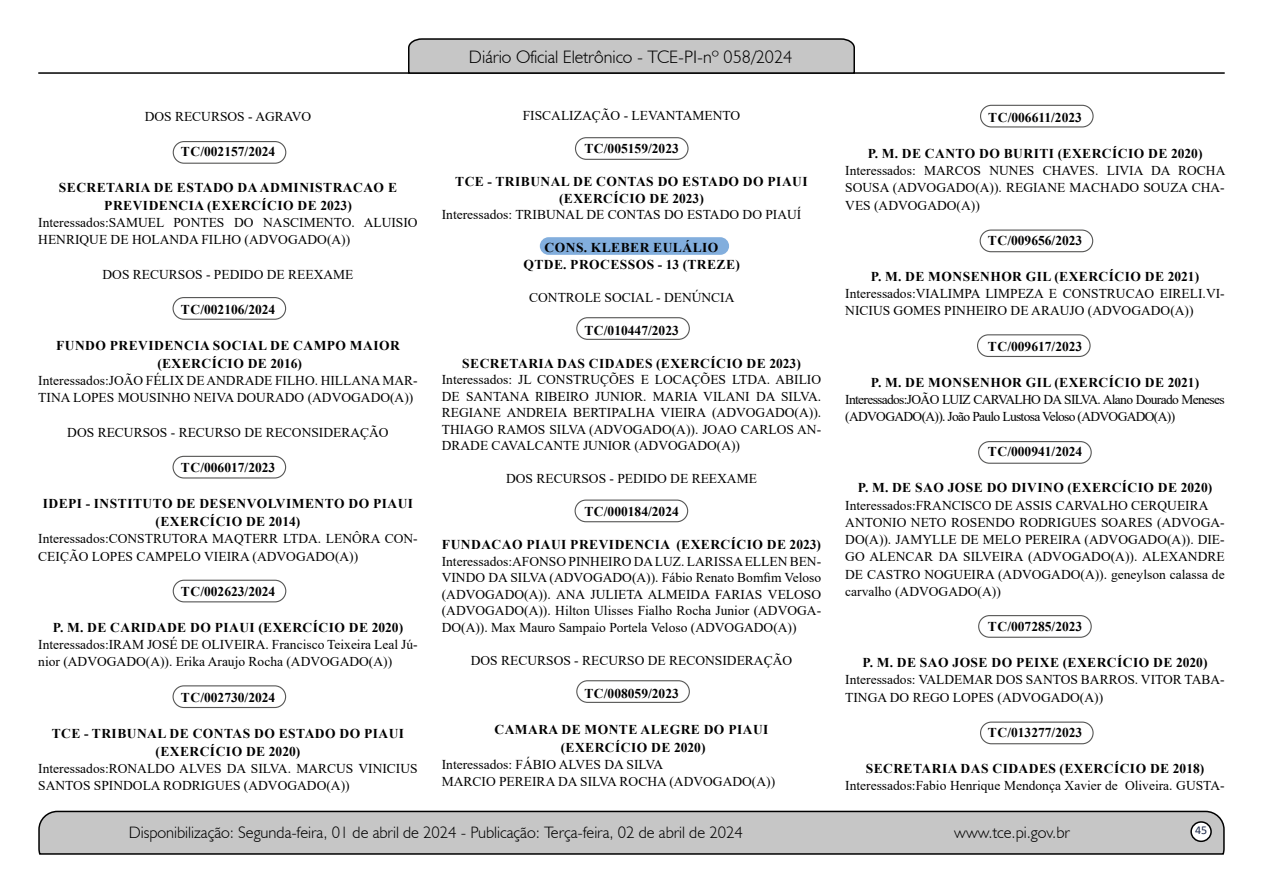
<style>
.page{position:relative;width:1263px;height:893px;background:#fff}
.page>*{position:absolute;margin:0;border:0;box-sizing:border-box;transform-origin:0 0}
.t1{font:300 18px "Humanist 521 BT";color:#000}
.t2{font:300 16.5px "Humanist 521 BT";color:#000}
.t3{font:13.5px/17.2px "Times New Roman";color:#000}
.t4{font:700 13.5px/18px "Times New Roman";letter-spacing:.035em;color:#000;text-align:center}
.t5{font:700 13.5px "Times New Roman";color:#000}
.t6{font:13.5px/17.2px "Times New Roman";letter-spacing:-.05em;color:#000}
.t7{font:12px "Calibri";color:#212d4c}
</style>
<div class="page">
<svg style="left:38px;top:810px;width:1187px;height:45px;background:#b9b9b9"></svg>
<div style="left:1191px;top:822px;width:20px;height:19px;background:#fff;border-radius:50%"></div>
<div style="left:1190px;top:821px;width:22px;height:21px;border:2px solid #000;border-radius:50%"></div>
<hr style="left:38px;top:72px;width:1187px;height:2px;background:#000">
<svg style="left:407px;top:38px;width:449px;height:36px;background:#b4b4b4"></svg>
<div style="left:540px;top:237px;width:189px;height:18px;background:#82aedd;border-radius:9px"></div>
<div style="left:173px;top:141px;width:113px;height:23px;border:1px solid #575756;border-radius:11px"></div>
<div style="left:172px;top:297px;width:114px;height:23px;border:1px solid #575756;border-radius:11px"></div>
<div style="left:172px;top:456px;width:114px;height:23px;border:1px solid #575756;border-radius:11px"></div>
<div style="left:173px;top:580px;width:113px;height:22px;border:1px solid #575756;border-radius:11px"></div>
<div style="left:172px;top:685px;width:114px;height:23px;border:1px solid #575756;border-radius:11px"></div>
<div style="left:575px;top:137px;width:113px;height:23px;border:1px solid #575756;border-radius:11px"></div>
<div style="left:576px;top:317px;width:114px;height:23px;border:1px solid #575756;border-radius:11px"></div>
<div style="left:574px;top:500px;width:114px;height:22px;border:1px solid #575756;border-radius:11px"></div>
<div style="left:576px;top:680px;width:114px;height:23px;border:1px solid #575756;border-radius:11px"></div>
<div style="left:980px;top:105px;width:113px;height:23px;border:1px solid #575756;border-radius:11px"></div>
<div style="left:979px;top:230px;width:114px;height:22px;border:1px solid #575756;border-radius:11px"></div>
<div style="left:977px;top:334px;width:113px;height:23px;border:1px solid #575756;border-radius:11px"></div>
<div style="left:978px;top:441px;width:114px;height:23px;border:1px solid #575756;border-radius:11px"></div>
<div style="left:978px;top:615px;width:114px;height:23px;border:1px solid #575756;border-radius:11px"></div>
<div style="left:980px;top:722px;width:113px;height:22px;border:1px solid #575756;border-radius:11px"></div>
<p class="t3" style="left:145px;top:108px;width:168px">DOS RECURSOS - AGRAVO</p>
<p class="t5" style="left:181px;top:142px;width:96px">TC/002157/2024</p>
<p class="t4" style="left:59px;top:178px;width:340px">SECRETARIA DE ESTADO DA ADMINISTRACAO E<br>PREVIDENCIA (EXERCÍCIO DE 2023)</p>
<p class="t3" style="left:38px;top:213px;width:381px">Interessados:SAMUEL PONTES DO NASCIMENTO. ALUISIO<br>HENRIQUE DE HOLANDA FILHO (ADVOGADO(A))</p>
<p class="t3" style="left:103px;top:265px;width:252px">DOS RECURSOS - PEDIDO DE REEXAME</p>
<p class="t5" style="left:181px;top:300px;width:96px">TC/002106/2024</p>
<p class="t4" style="left:56px;top:336px;width:345px">FUNDO PREVIDENCIA SOCIAL DE CAMPO MAIOR (EXERCÍCIO DE 2016)</p>
<p class="t3" style="left:38px;top:372px;width:381px">Interessados:JOÃO FÉLIX DEANDRADE FILHO. HILLANAMAR-<br>TINA LOPES MOUSINHO NEIVA DOURADO (ADVOGADO(A))</p>
<p class="t3" style="left:67px;top:423px;width:323px">DOS RECURSOS - RECURSO DE RECONSIDERAÇÃO</p>
<p class="t5" style="left:181px;top:458px;width:96px">TC/006017/2023</p>
<p class="t4" style="left:43px;top:494px;width:372px">IDEPI - INSTITUTO DE DESENVOLVIMENTO DO PIAUI (EXERCÍCIO DE 2014)</p>
<p class="t3" style="left:38px;top:530px;width:381px">Interessados:CONSTRUTORA MAQTERR LTDA. LENÔRA CON-<br>CEIÇÃO LOPES CAMPELO VIEIRA (ADVOGADO(A))</p>
<p class="t5" style="left:181px;top:582px;width:96px">TC/002623/2024</p>
<p class="t4" style="left:53px;top:618px;width:352px">P. M. DE CARIDADE DO PIAUI (EXERCÍCIO DE 2020)</p>
<p class="t3" style="left:38px;top:636px;width:381px">Interessados:IRAM JOSÉ DE OLIVEIRA. Francisco Teixeira Leal Jú&shy;nior (ADVOGADO(A)). Erika Araujo Rocha (ADVOGADO(A))</p>
<p class="t5" style="left:181px;top:687px;width:96px">TC/002730/2024</p>
<p class="t4" style="left:52px;top:724px;width:354px">TCE - TRIBUNAL DE CONTAS DO ESTADO DO PIAUI (EXERCÍCIO DE 2020)</p>
<p class="t3" style="left:38px;top:759px;width:381px">Interessados:RONALDO ALVES DA SILVA. MARCUS VINICIUS<br>SANTOS SPINDOLA RODRIGUES (ADVOGADO(A))</p>
<h1 class="t1" style="left:469px;top:46px;width:325px">Diário Oficial Eletrônico - TCE-PI-nº 058/2024</h1>
<p class="t3" style="left:523px;top:107px;width:219px">FISCALIZAÇÃO - LEVANTAMENTO</p>
<p class="t5" style="left:584px;top:139px;width:96px">TC/005159/2023</p>
<p class="t4" style="left:455px;top:173px;width:354px;line-height:16.5px">TCE - TRIBUNAL DE CONTAS DO ESTADO DO PIAUI (EXERCÍCIO DE 2023)</p>
<p class="t3" style="left:442px;top:206px;width:361px">Interessados: TRIBUNAL DE CONTAS DO ESTADO DO PIAUÍ</p>
<p class="t4" style="left:523px;top:239px;width:218px;line-height:16.5px">CONS. KLEBER EULÁLIO<br>QTDE. PROCESSOS - 13 (TREZE)</p>
<p class="t3" style="left:529px;top:288px;width:207px">CONTROLE SOCIAL - DENÚNCIA</p>
<p class="t5" style="left:584px;top:320px;width:96px">TC/010447/2023</p>
<p class="t4" style="left:462px;top:354px;width:340px">SECRETARIA DAS CIDADES (EXERCÍCIO DE 2023)</p>
<p class="t3" style="left:442px;top:371px;width:381px;line-height:16.5px;text-align:justify">Interessados: JL CONSTRUÇÕES E LOCAÇÕES LTDA. ABILIO DE SANTANA RIBEIRO JUNIOR. MARIA VILANI DA SILVA.<br>REGIANE ANDREIA BERTIPALHA VIEIRA (ADVOGADO(A)).<br>THIAGO RAMOS SILVA (ADVOGADO(A)). JOAO CARLOS AN-DRADE CAVALCANTE JUNIOR (ADVOGADO(A))</p>
<p class="t3" style="left:506px;top:470px;width:252px">DOS RECURSOS - PEDIDO DE REEXAME</p>
<p class="t5" style="left:584px;top:502px;width:96px">TC/000184/2024</p>
<p class="t4" style="left:442px;top:535px;width:381px">FUNDACAO PIAUI PREVIDENCIA (EXERCÍCIO DE 2023)</p>
<p class="t3" style="left:442px;top:553px;width:381px;line-height:16.5px;text-align:justify">Interessados:AFONSO PINHEIRO DA LUZ. LARISSA ELLEN BEN-VINDO DA SILVA (ADVOGADO(A)). Fábio Renato Bomfim Veloso (ADVOGADO(A)). ANA JULIETA ALMEIDA FARIAS VELOSO (ADVOGADO(A)). Hilton Ulisses Fialho Rocha Junior (ADVOGA-DO(A)). Max Mauro Sampaio Portela Veloso (ADVOGADO(A))</p>
<p class="t3" style="left:471px;top:651px;width:323px">DOS RECURSOS - RECURSO DE RECONSIDERAÇÃO</p>
<p class="t5" style="left:584px;top:683px;width:96px">TC/008059/2023</p>
<p class="t4" style="left:494px;top:720px;width:275px">CAMARA DE MONTE ALEGRE DO PIAUI (EXERCÍCIO DE 2020)</p>
<p class="t3" style="left:442px;top:755px;width:335px">Interessados: FÁBIO ALVES DA SILVA<br>MARCIO PEREIRA DA SILVA ROCHA (ADVOGADO(A))</p>
<p class="t5" style="left:988px;top:108px;width:95px">TC/006611/2023</p>
<p class="t4" style="left:868px;top:144px;width:336px">P. M. DE CANTO DO BURITI (EXERCÍCIO DE 2020)</p>
<p class="t3" style="left:845px;top:161px;width:382px;text-align:justify">Interessados: MARCOS NUNES CHAVES. LIVIA DA ROCHA SOUSA (ADVOGADO(A)). REGIANE MACHADO SOUZA CHA-VES (ADVOGADO(A))</p>
<p class="t5" style="left:988px;top:231px;width:96px">TC/009656/2023</p>
<p class="t4" style="left:871px;top:267px;width:330px">P. M. DE MONSENHOR GIL (EXERCÍCIO DE 2021)</p>
<p class="t3" style="left:845px;top:284px;width:381px">Interessados:VIALIMPA LIMPEZA E CONSTRUCAO EIRELI.VI-<br>NICIUS GOMES PINHEIRO DE ARAUJO (ADVOGADO(A))</p>
<p class="t5" style="left:988px;top:336px;width:96px">TC/009617/2023</p>
<p class="t4" style="left:871px;top:373px;width:330px">P. M. DE MONSENHOR GIL (EXERCÍCIO DE 2021)</p>
<p class="t6" style="left:845px;top:390px;width:381px">Interessados:JOÃO LUIZ CARVALHO DA SILVA. Alano Dourado Meneses (ADVOGADO(A)). João Paulo Lustosa Veloso (ADVOGADO(A))</p>
<p class="t5" style="left:988px;top:442px;width:96px">TC/000941/2024</p>
<p class="t4" style="left:858px;top:478px;width:356px">P. M. DE SAO JOSE DO DIVINO (EXERCÍCIO DE 2020)</p>
<p class="t3" style="left:845px;top:496px;width:381px">Interessados:FRANCISCO DE ASSIS CARVALHO CERQUEIRA ANTONIO NETO ROSENDO RODRIGUES SOARES (ADVOGA-DO(A)). JAMYLLE DE MELO PEREIRA (ADVOGADO(A)). DIE-GO ALENCAR DA SILVEIRA (ADVOGADO(A)). ALEXANDRE DE CASTRO NOGUEIRA (ADVOGADO(A)). geneylson calassa de carvalho (ADVOGADO(A))</p>
<p class="t5" style="left:988px;top:617px;width:96px">TC/007285/2023</p>
<p class="t4" style="left:862px;top:653px;width:346px">P. M. DE SAO JOSE DO PEIXE (EXERCÍCIO DE 2020)</p>
<p class="t3" style="left:845px;top:671px;width:381px">Interessados: VALDEMAR DOS SANTOS BARROS. VITOR TABA-<br>TINGA DO REGO LOPES (ADVOGADO(A))</p>
<p class="t5" style="left:988px;top:723px;width:96px">TC/013277/2023</p>
<p class="t4" style="left:866px;top:759px;width:340px">SECRETARIA DAS CIDADES (EXERCÍCIO DE 2018)</p>
<p class="t3" style="left:845px;top:777px;width:381px">Interessados:Fabio Henrique Mendonça Xavier de Oliveira. GUSTA-</p>
<p class="t2" style="left:129px;top:822px;width:616px">Disponibilização: Segunda-feira, 01 de abril de 2024 - Publicação: Terça-feira, 02 de abril de 2024</p>
<p class="t2" style="left:954px;top:822px;width:117px">www.tce.pi.gov.br</p>
<p class="t7" style="left:1195px;top:821px;width:14px">45</p>
</div>
